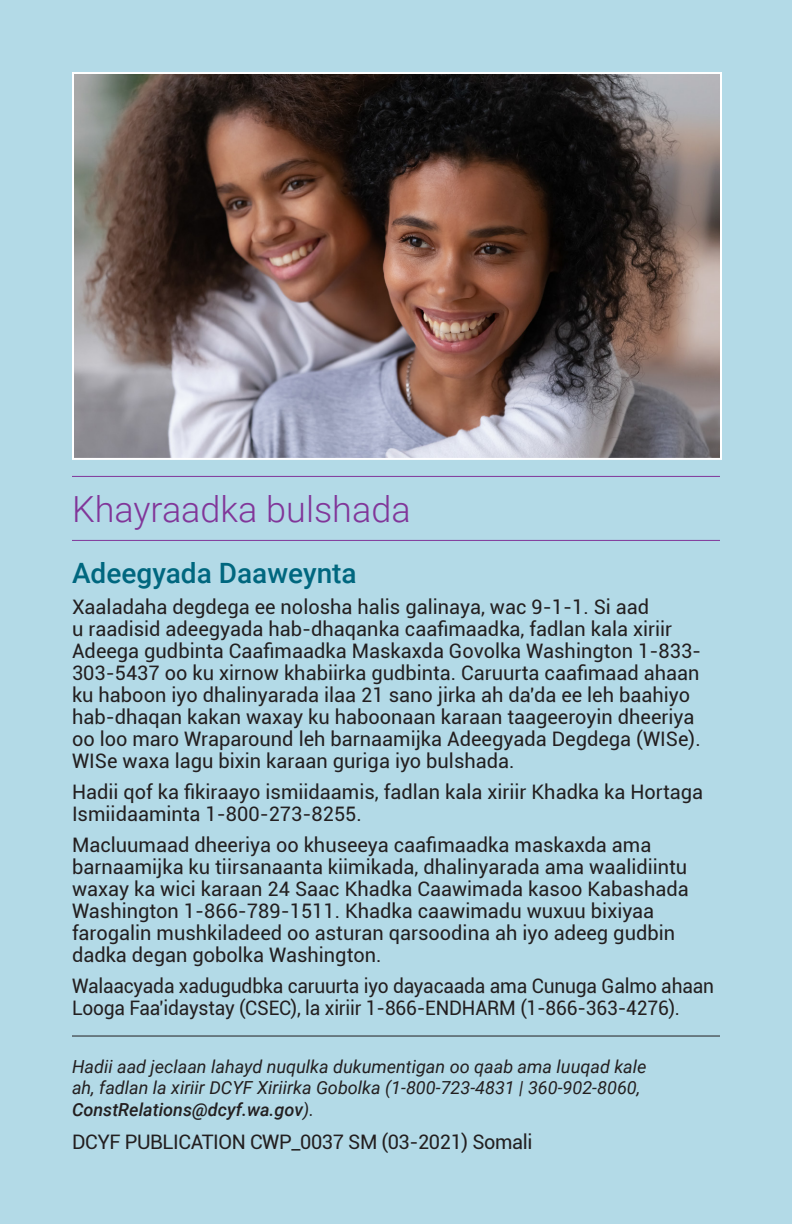
<style>
.page{position:relative;width:792px;height:1224px;background:#b3dae7}
.page>*{position:absolute;margin:0;border:0;box-sizing:border-box;transform-origin:0 0}
.t1{font:300 36px "Roboto";color:#813699}
.t2{font:500 28px "Roboto";color:#00677f}
.t3{font:20px/22px "Roboto";color:#231f20}
.t4{font:20px/22px "Roboto";color:#231f20;scale:.96 1}
.t5{font:20px "Roboto";letter-spacing:-.02em;color:#231f20}
.t6{font:italic 18px/21.6px "Roboto";color:#231f20}
.s1{font-weight:500}
</style>
<div class="page">
<hr style="left:72px;top:476px;width:648px;height:1px;background:#813699">
<hr style="left:72px;top:540px;width:648px;height:1px;background:#813699">
<hr style="left:72px;top:1036px;width:648px;height:1px;background:#231f20">
<img style="left:75px;top:75px;width:644px;height:382px">
<div style="left:72px;top:72px;width:650px;height:388px;border:2px solid #fff"></div>
<h1 class="t1" style="left:72px;top:484px;width:340px">Khayraadka bulshada</h1>
<h2 class="t2" style="left:72px;top:553px;width:286px">Adeegyada Daaweynta</h2>
<p class="t3" style="left:72px;top:595px;width:631px">Xaaladaha degdega ee nolosha halis galinaya, wac 9-1-1. Si aad<br>u raadisid adeegyada hab-dhaqanka caafimaadka, fadlan kala xiriir Adeega gudbinta Caafimaadka Maskaxda Govolka Washington 1-833- 303-5437 oo ku xirnow khabiirka gudbinta. Caruurta caafimaad ahaan ku haboon iyo dhalinyarada ilaa 21 sano jirka ah da'da ee leh baahiyo hab-dhaqan kakan waxay ku haboonaan karaan taageeroyin dheeriya oo loo maro Wraparound leh barnaamijka Adeegyada Degdega (WISe).<br>WISe waxa lagu bixin karaan guriga iyo bulshada.</p>
<p class="t3" style="left:72px;top:780px;width:633px">Hadii qof ka fikiraayo ismiidaamis, fadlan kala xiriir Khadka ka Hortaga<br>Ismiidaaminta 1-800-273-8255.</p>
<p class="t3" style="left:72px;top:833px;width:618px">Macluumaad dheeriya oo khuseeya caafimaadka maskaxda ama barnaamijka ku tiirsanaanta kiimikada, dhalinyarada ama waalidiintu waxay ka wici karaan 24 Saac Khadka Caawimada kasoo Kabashada Washington 1-866-789-1511. Khadka caawimadu wuxuu bixiyaa farogalin mushkiladeed oo asturan qarsoodina ah iyo adeeg gudbin dadka degan gobolka Washington.</p>
<p class="t4" style="left:72px;top:974px;width:670px">Walaacyada xadugudbka caruurta iyo dayacaada ama Cunuga Galmo ahaan<br>Looga Faa'idaystay (CSEC), la xiriir 1-866-ENDHARM (1-866-363-4276).</p>
<p class="t6" style="left:72px;top:1055px;width:576px">Hadii aad jeclaan lahayd nuqulka dukumentigan oo qaab ama luuqad kale ah, fadlan la xiriir DCYF Xiriirka Gobolka (1-800-723-4831 | 360-902-8060,<br><span class="s1">ConstRelations@dcyf.wa.gov</span>).</p>
<p class="t5" style="left:72px;top:1128px;width:462px">DCYF PUBLICATION CWP_0037 SM (03-2021) Somali</p>
</div>
